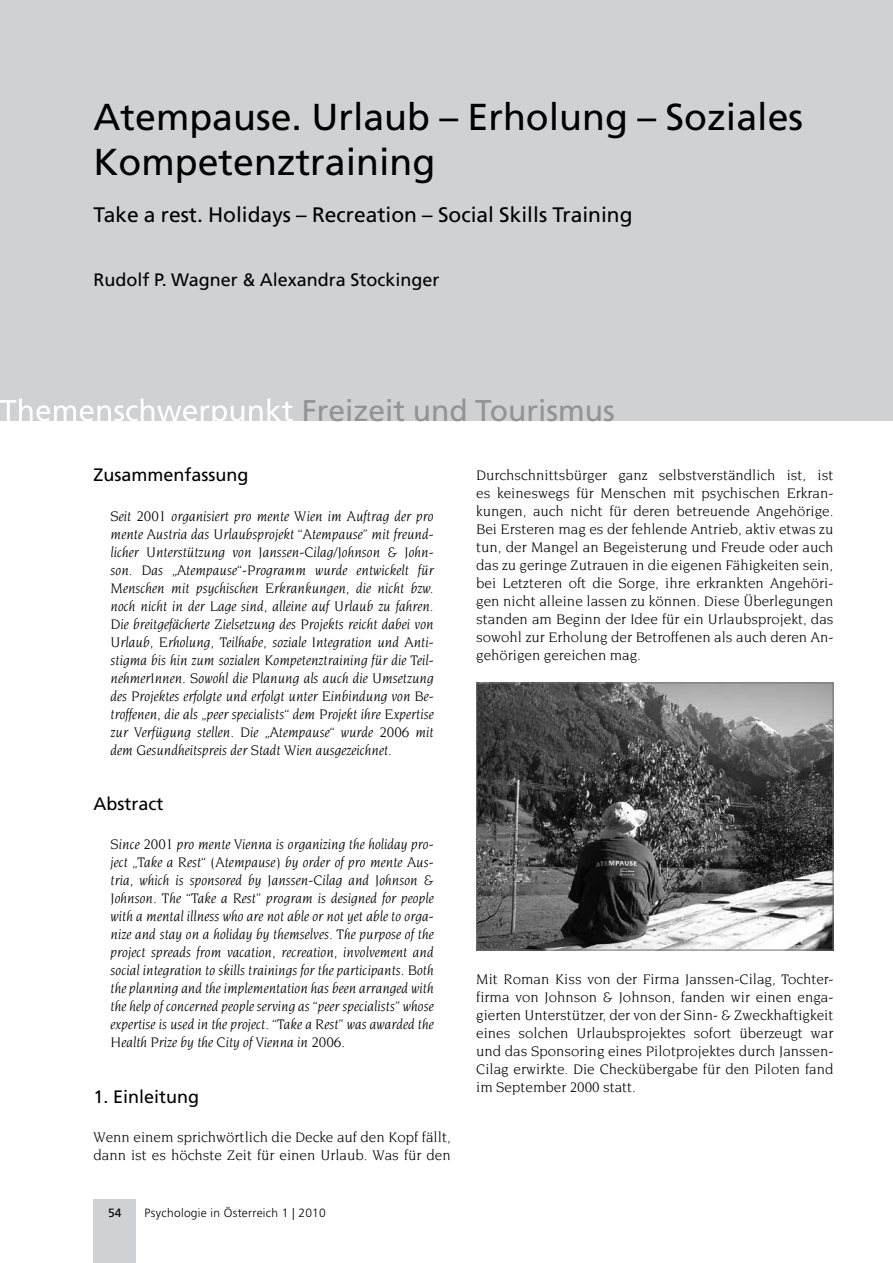
<style>
.page{position:relative;width:893px;height:1263px;background:#fff}
.page>*{position:absolute;margin:0;border:0;box-sizing:border-box;transform-origin:0 0}
.t1{font:37.5px/45px "Frutiger";color:#000}
.t2{font:30px "Frutiger";color:#929395}
.t3{font:21px "Frutiger";color:#000}
.t4{font:18px "Frutiger";color:#000}
.t5{font:italic 15px/18px "Novarese";color:#000;text-align:justify}
.t6{font:15px/18px "Novarese";color:#000;text-align:justify}
.t7{font:300 12px "Frutiger";letter-spacing:.025em;color:#000}
.t8{font:12px "Frutiger";color:#000}
</style>
<div class="page">
<div style="left:0;top:0;width:893px;height:421px;background:#d0d1d2"></div>
<svg style="left:0;top:398px;width:292px;height:23px"></svg>
<div style="left:94px;top:1199px;width:42px;height:64px;background:#d0d1d2"></div>
<img style="left:478px;top:684px;width:353px;height:264px">
<div style="left:476px;top:682px;width:357px;height:268px;border:1px solid #707172"></div>
<h1 class="t1" style="left:94px;top:95px;width:711px">Atempause. Urlaub – Erholung – Soziales<br>Kompetenztraining</h1>
<h3 class="t3" style="left:94px;top:202px;width:540px">Take a rest. Holidays – Recreation – Social Skills Training</h3>
<p class="t4" style="left:94px;top:269px;width:347px">Rudolf P. Wagner &amp; Alexandra Stockinger</p>
<h2 class="t2" style="left:302px;top:393px;width:314px">Freizeit und Tourismus</h2>
<p class="t4" style="left:94px;top:464px;width:157px">Zusammenfassung</p>
<p class="t5" style="left:111px;top:506px;width:325px">Seit 2001 organisiert pro mente Wien im Auftrag der pro mente Austria das Urlaubsprojekt “Atempause” mit freund&shy;licher Unterstützung von Janssen-Cilag/Johnson &amp; John&shy;son. Das „Atempause“-Programm wurde entwickelt für Menschen mit psychischen Erkrankungen, die nicht bzw. noch nicht in der Lage sind, alleine auf Urlaub zu fahren.<br>Die breitgefächerte Zielsetzung des Projekts reicht dabei von Urlaub, Erholung, Teilhabe, soziale Integration und Anti&shy;stigma bis hin zum sozialen Kompetenztraining für die Teil&shy;nehmerInnen. Sowohl die Planung als auch die Umsetzung des Projektes erfolgte und erfolgt unter Einbindung von Be&shy;troffenen, die als „peer specialists“ dem Projekt ihre Expertise zur Verfügung stellen. Die „Atempause“ wurde 2006 mit dem Gesundheitspreis der Stadt Wien ausgezeichnet.</p>
<p class="t4" style="left:94px;top:793px;width:72px">Abstract</p>
<p class="t5" style="left:111px;top:835px;width:325px">Since 2001 pro mente Vienna is organizing the holiday pro&shy;ject „Take a Rest“ (Atempause) by order of pro mente Aus&shy;tria, which is sponsored by Janssen-Cilag and Johnson &amp; Johnson. The “Take a Rest” program is designed for people with a mental illness who are not able or not yet able to orga&shy;nize and stay on a holiday by themselves. The purpose of the project spreads from vacation, recreation, involvement and social integration to skills trainings for the participants. Both the planning and the implementation has been arranged with the help of concerned people serving as “peer specialists” whose expertise is used in the project. “Take a Rest” was awarded the Health Prize by the City of Vienna in 2006.</p>
<p class="t4" style="left:94px;top:1086px;width:107px">1. Einleitung</p>
<p class="t6" style="left:94px;top:1128px;width:359px">Wenn einem sprichwörtlich die Decke auf den Kopf fällt, dann ist es höchste Zeit für einen Urlaub. Was für den</p>
<p class="t8" style="left:108px;top:1205px;width:15px">54</p>
<p class="t7" style="left:145px;top:1206px;width:183px">Psychologie in Österreich 1 | 2010</p>
<p class="t6" style="left:476px;top:466px;width:359px">Durchschnittsbürger ganz selbstverständlich ist, ist es keineswegs für Menschen mit psychischen Erkran&shy;kungen, auch nicht für deren betreuende Angehörige.<br>Bei Ersteren mag es der fehlende Antrieb, aktiv etwas zu tun, der Mangel an Begeisterung und Freude oder auch das zu geringe Zutrauen in die eigenen Fähigkeiten sein, bei Letzteren oft die Sorge, ihre erkrankten Angehöri&shy;gen nicht alleine lassen zu können. Diese Überlegungen standen am Beginn der Idee für ein Urlaubsprojekt, das sowohl zur Erholung der Betroffenen als auch deren An&shy;gehörigen gereichen mag.</p>
<p class="t6" style="left:476px;top:970px;width:359px">Mit Roman Kiss von der Firma Janssen-Cilag, Tochter&shy;firma von Johnson &amp; Johnson, fanden wir einen enga&shy;gierten Unterstützer, der von der Sinn- &amp; Zweckhaftigkeit eines solchen Urlaubsprojektes sofort überzeugt war und das Sponsoring eines Pilotprojektes durch Janssen-Cilag erwirkte. Die Checkübergabe für den Piloten fand im September 2000 statt.</p>
</div>
